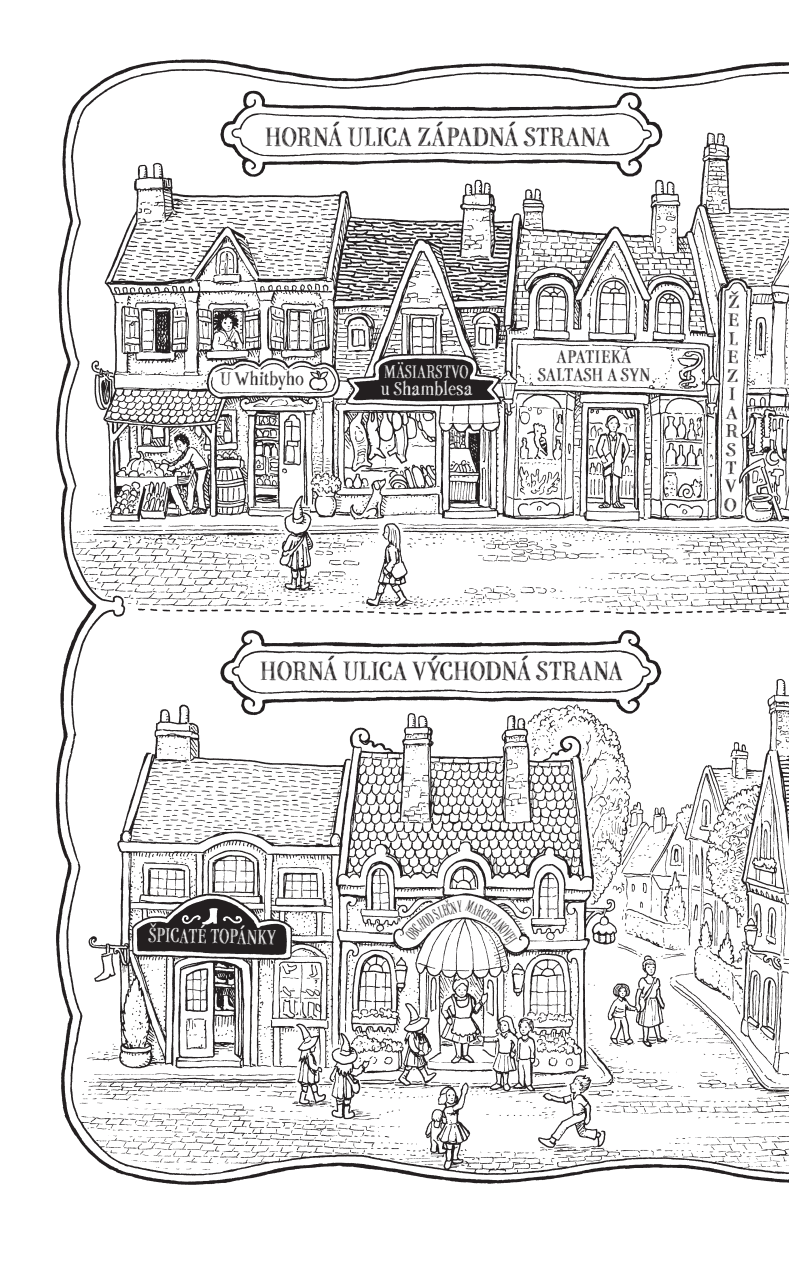
<style>
.page{position:relative;width:789px;height:1267px;background:#fff}
.page>*{position:absolute;margin:0;border:0;box-sizing:border-box;transform-origin:0 0}
.t1{font:29.25px "P22 Stanyan SK Regular";letter-spacing:.025em;color:#231f20}
.t2{font:22.5px "P22 Stanyan SK Regular";color:#fff;scale:.85 1}
.t3{font:20.25px "P22 Stanyan SK Regular";letter-spacing:.03em;color:#231f20}
.t4{font:20.25px/18.4px "P22 Stanyan SK Regular";letter-spacing:.03em;color:#231f20;scale:1.2 1}
.t5{font:20.25px "P22 Stanyan SK Regular";letter-spacing:.05em;color:#fff;scale:.85 1}
.t6{font:20.25px "P22 Stanyan SK Regular";letter-spacing:.025em;color:#fff}
.t7{font:18px "P22 Stanyan SK Regular";color:#231f20;scale:.52 1}
</style>
<div class="page">
<img style="left:55px;top:59px;width:733px;height:1126px">
<svg style="left:404px;top:900px;width:113px;height:51px"></svg>
<p class="t1" style="left:265px;top:125px;width:346px">HORNÁ ULICA ZÁPADNÁ STRANA</p>
<p class="t3" style="left:220px;top:370px;width:85px">U Whitbyho</p>
<p class="t3" style="left:557px;top:348px;width:75px">APATIEKA</p>
<p class="t5" style="left:384px;top:363px;width:101px">MÄSIARSTVO</p>
<p class="t3" style="left:537px;top:366px;width:113px">SALTASH A SYN</p>
<p class="t6" style="left:380px;top:380px;width:93px">u Shamblesa</p>
<p class="t1" style="left:260px;top:659px;width:363px">HORNÁ ULICA VÝCHODNÁ STRANA</p>
<p class="t4" style="left:727px;top:293px;width:13px;rotate:1deg">Ž<br>E<br>L<br>E<br>Z<br>I<br>A<br>R<br>S<br>T<br>V<br>O</p>
<p class="t2" style="left:149px;top:925px;width:151px;rotate:1deg">ŠPICATÉ TOPÁNKY</p>
<p class="t7" style="left:436px;top:905px;width:36px;rotate:-18deg">LEČN</p>
<p class="t7" style="left:415px;top:919px;width:43px;rotate:-34deg">HOD S</p>
</div>
